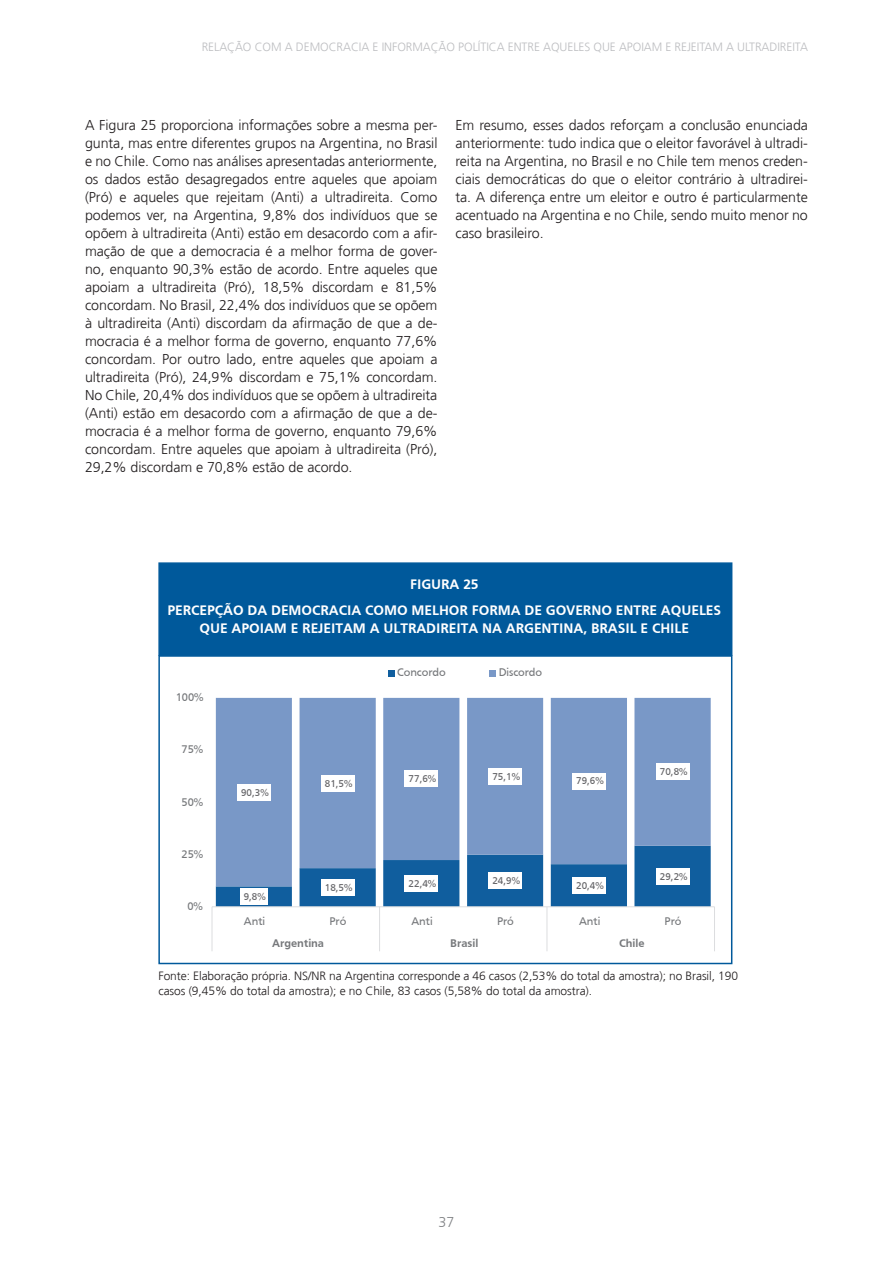
<style>
.page{position:relative;width:893px;height:1263px;background:#fff}
.page>*{position:absolute;margin:0;border:0;box-sizing:border-box;transform-origin:0 0}
.t1{font:300 14.25px/18px "Frutiger";letter-spacing:-.005em;color:#231f20;text-align:justify}
.t2{font:700 14.25px/26.5px "Frutiger";letter-spacing:-.005em;color:#fff;text-align:center}
.t3{font:300 14.25px "Frutiger";color:#808285}
.t4{font:300 12px/14.4px "Frutiger";letter-spacing:-.005em;color:#231f20}
.t5{font:300 12px "Frutiger";letter-spacing:-.005em;color:#bcbdc0}
.t6{font:11.55px "Frutiger";color:#76787b}
.t7{font:700 11.55px "Frutiger";color:#76787b}
.t8{font:10.35px "Frutiger";color:#636366}
.t9{font:10.2px "Frutiger";color:#636366}
</style>
<div class="page">
<div style="left:158px;top:562px;width:574px;height:94px;background:#00599b;border:2px solid #00599b"></div>
<div style="left:158px;top:655px;width:574px;height:309px;border:2px solid #00599b"></div>
<svg style="left:216px;top:698px;width:495px;height:148px;background:#84a0cb"></svg>
<svg style="left:212px;top:846px;width:503px;height:105px"></svg>
<div style="left:240px;top:888px;width:28px;height:17px;background:#fff"></div>
<div style="left:321px;top:879px;width:33px;height:17px;background:#fff"></div>
<div style="left:405px;top:875px;width:33px;height:16px;background:#fff"></div>
<div style="left:489px;top:872px;width:33px;height:17px;background:#fff"></div>
<div style="left:572px;top:877px;width:33px;height:16px;background:#fff"></div>
<div style="left:656px;top:868px;width:33px;height:16px;background:#fff"></div>
<div style="left:237px;top:784px;width:33px;height:16px;background:#fff"></div>
<div style="left:321px;top:775px;width:33px;height:16px;background:#fff"></div>
<div style="left:405px;top:771px;width:33px;height:16px;background:#fff"></div>
<div style="left:489px;top:768px;width:33px;height:16px;background:#fff"></div>
<div style="left:572px;top:773px;width:33px;height:16px;background:#fff"></div>
<div style="left:656px;top:764px;width:33px;height:16px;background:#fff"></div>
<svg style="left:388px;top:670px;width:6px;height:6px"></svg>
<svg style="left:490px;top:670px;width:6px;height:6px"></svg>
<p class="t5" style="left:202px;top:40px;width:608px">RELAÇÃO COM A DEMOCRACIA E INFORMAÇÃO POLÍTICA ENTRE AQUELES QUE APOIAM E REJEITAM A ULTRADIREITA</p>
<p class="t1" style="left:85px;top:116px;width:354px">A Figura 25 proporciona informações sobre a mesma per&shy;gunta, mas entre diferentes grupos na Argentina, no Brasil e no Chile. Como nas análises apresentadas anteriormente, os dados estão desagregados entre aqueles que apoiam (Pró) e aqueles que rejeitam (Anti) a ultradireita. Como podemos ver, na Argentina, 9,8% dos indivíduos que se opõem à ultradireita (Anti) estão em desacordo com a afir&shy;mação de que a democracia é a melhor forma de gover&shy;no, enquanto 90,3% estão de acordo. Entre aqueles que apoiam a ultradireita (Pró), 18,5% discordam e 81,5% concordam. No Brasil, 22,4% dos indivíduos que se opõem à ultradireita (Anti) discordam da afirmação de que a de&shy;mocracia é a melhor forma de governo, enquanto 77,6% concordam. Por outro lado, entre aqueles que apoiam a ultradireita (Pró), 24,9% discordam e 75,1% concordam.<br>No Chile, 20,4% dos indivíduos que se opõem à ultradireita (Anti) estão em desacordo com a afirmação de que a de&shy;mocracia é a melhor forma de governo, enquanto 79,6% concordam. Entre aqueles que apoiam à ultradireita (Pró), 29,2% discordam e 70,8% estão de acordo.</p>
<p class="t1" style="left:455px;top:116px;width:354px">Em resumo, esses dados reforçam a conclusão enunciada anteriormente: tudo indica que o eleitor favorável à ultradi&shy;reita na Argentina, no Brasil e no Chile tem menos creden&shy;ciais democráticas do que o eleitor contrário à ultradirei&shy;ta. A diferença entre um eleitor e outro é particularmente acentuado na Argentina e no Chile, sendo muito menor no caso brasileiro.</p>
<p class="t2" style="left:167px;top:570px;width:555px">FIGURA 25<br>PERCEPÇÃO DA DEMOCRACIA COMO MELHOR FORMA DE GOVERNO ENTRE AQUELES</p>
<p class="t2" style="left:200px;top:615px;width:491px">QUE APOIAM E REJEITAM A ULTRADIREITA NA ARGENTINA, BRASIL E CHILE</p>
<p class="t6" style="left:176px;top:691px;width:29px">100%</p>
<p class="t6" style="left:182px;top:743px;width:23px">75%</p>
<p class="t6" style="left:182px;top:795px;width:23px">50%</p>
<p class="t6" style="left:182px;top:847px;width:23px">25%</p>
<p class="t6" style="left:187px;top:900px;width:17px">0%</p>
<p class="t9" style="left:241px;top:786px;width:29px">90,3%</p>
<p class="t9" style="left:244px;top:891px;width:24px">9,8%</p>
<p class="t6" style="left:397px;top:666px;width:50px">Concordo</p>
<p class="t6" style="left:499px;top:666px;width:45px">Discordo</p>
<p class="t9" style="left:325px;top:777px;width:29px">81,5%</p>
<p class="t9" style="left:409px;top:773px;width:29px">77,6%</p>
<p class="t8" style="left:492px;top:770px;width:29px">75,1%</p>
<p class="t9" style="left:325px;top:882px;width:29px">18,5%</p>
<p class="t9" style="left:409px;top:878px;width:29px">22,4%</p>
<p class="t9" style="left:492px;top:875px;width:29px">24,9%</p>
<p class="t9" style="left:576px;top:775px;width:29px">79,6%</p>
<p class="t9" style="left:576px;top:880px;width:29px">20,4%</p>
<p class="t9" style="left:660px;top:766px;width:29px">70,8%</p>
<p class="t9" style="left:660px;top:870px;width:29px">29,2%</p>
<p class="t6" style="left:244px;top:914px;width:23px">Anti</p>
<p class="t6" style="left:329px;top:914px;width:18px">Pró</p>
<p class="t6" style="left:411px;top:914px;width:23px">Anti</p>
<p class="t6" style="left:497px;top:914px;width:18px">Pró</p>
<p class="t6" style="left:579px;top:914px;width:23px">Anti</p>
<p class="t6" style="left:665px;top:914px;width:18px">Pró</p>
<p class="t7" style="left:272px;top:937px;width:53px">Argentina</p>
<p class="t7" style="left:450px;top:937px;width:30px">Brasil</p>
<p class="t7" style="left:619px;top:937px;width:27px">Chile</p>
<p class="t4" style="left:158px;top:969px;width:581px">Fonte: Elaboração própria. NS/NR na Argentina corresponde a 46 casos (2,53% do total da amostra); no Brasil, 190 casos (9,45% do total da amostra); e no Chile, 83 casos (5,58% do total da amostra).</p>
<p class="t3" style="left:439px;top:1214px;width:17px">37</p>
</div>
